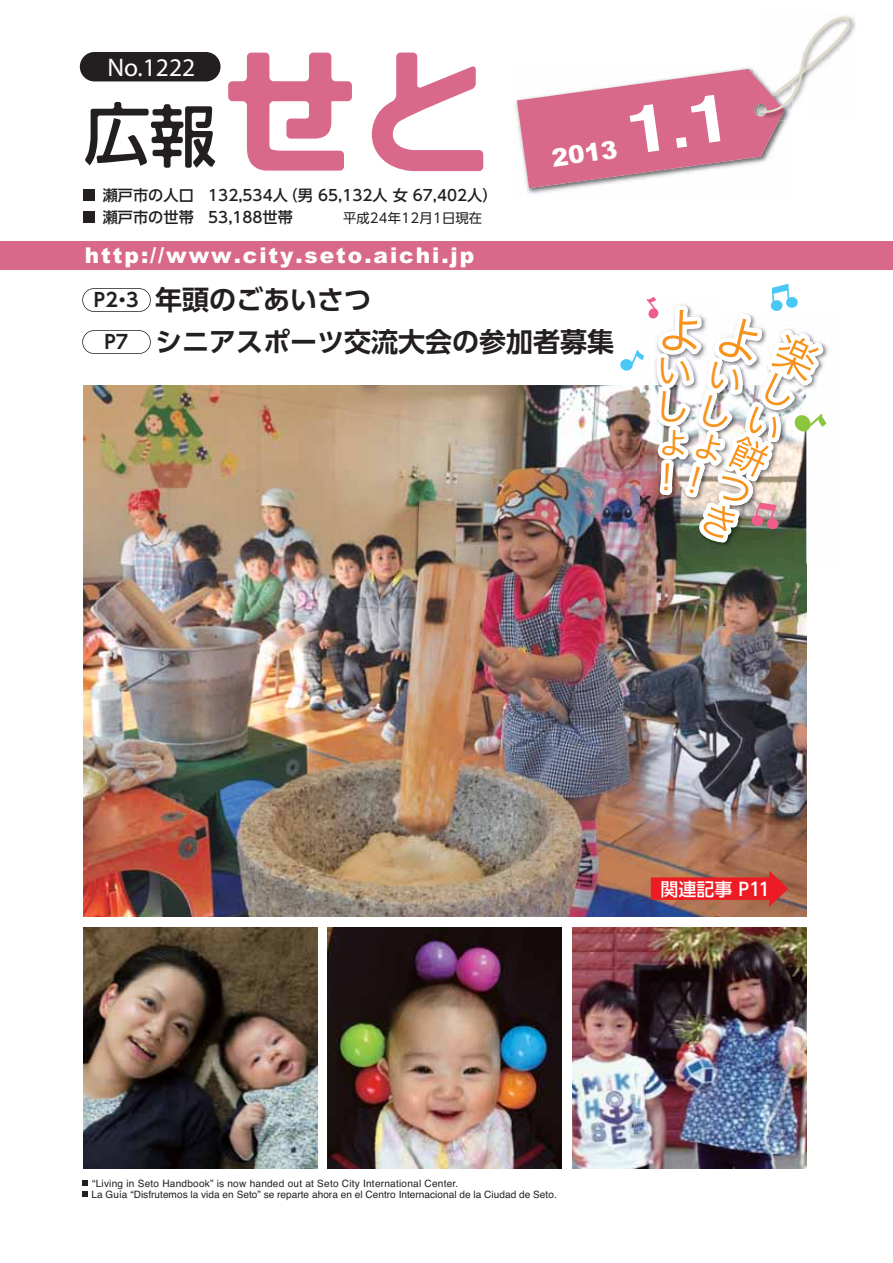
<style>
.page{position:relative;width:893px;height:1263px;background:#fff}
.page>*{position:absolute;margin:0;border:0;box-sizing:border-box;transform-origin:0 0}
.t1{font:37.8px/35.8px "NIS JYA U 90 pv RKSJ V";color:#f7931d;text-align:justify}
.t2{font:27px/42px "UD Shin Go Pro De Bold 90 pv RKSJ H";color:#231f20}
.t3{font:600 25.5px "Avant Garde";color:#fff}
.t4{font:900 24.75px "Arial";color:#fff}
.t5{font:900 21.75px "Arial";letter-spacing:.09em;color:#fff}
.t6{font:18px "UD Shin Go Pro Medium 90 pv RKSJ H";color:#fff}
.t7{font:15.15px/22.2px "UD Shin Go Pro Medium 90 pv RKSJ H";color:#231f20}
.t8{font:13.35px "UD Shin Go Pro Regular 90 pv RKSJ H";letter-spacing:.02em;color:#231f20}
.t9{font:10.05px/11.4px "Helvetica";color:#231f20}
.s1{font-size:18.9px}
</style>
<div class="page">
<img style="left:515px;top:100px;width:61px;height:94px">
<img style="left:839px;top:15px;width:17px;height:23px">
<svg style="left:83px;top:1180px;width:5px;height:5px"></svg>
<svg style="left:83px;top:1191px;width:5px;height:6px"></svg>
<div style="left:0;top:241px;width:893px;height:29px;background:#d9698a"></div>
<div style="left:80px;top:52px;width:141px;height:29px;background:#231f20;border-radius:15px"></div>
<svg style="left:85px;top:102px;width:130px;height:66px"></svg>
<svg style="left:228px;top:53px;width:124px;height:118px"></svg>
<svg style="left:371px;top:53px;width:112px;height:118px"></svg>
<svg style="left:82px;top:288px;width:69px;height:24px"></svg>
<svg style="left:82px;top:330px;width:69px;height:24px"></svg>
<img style="left:84px;top:386px;width:722px;height:531px">
<img style="left:573px;top:927px;width:233px;height:241px">
<img style="left:327px;top:927px;width:234px;height:241px">
<div style="left:84px;top:189px;width:11px;height:12px;background:#231f20"></div>
<div style="left:84px;top:211px;width:11px;height:12px;background:#231f20"></div>
<img style="left:83px;top:927px;width:234px;height:241px">
<div style="left:681px;top:543px;width:125px;height:20px;background:#425d38"></div>
<svg style="left:651px;top:870px;width:137px;height:37px;background:#ce3e38"></svg>
<svg style="left:517px;top:17px;width:333px;height:171px"></svg>
<img style="left:620px;top:284px;width:207px;height:259px">
<p class="t3" style="left:107px;top:57px;width:89px">No.1222</p>
<p class="t7" style="left:103px;top:186px;width:396px">瀬戸市の人口　132,534人（男 65,132人 女 67,402人）瀬戸市の世帯　53,188世帯</p>
<p class="t8" style="left:343px;top:213px;width:140px">平成24年12月1日現在</p>
<p class="t5" style="left:85px;top:243px;width:391px">http://www.city.seto.aichi.jp</p>
<p class="t4" style="left:550px;top:144px;width:68px;rotate:-8deg">2013</p>
<p class="t2" style="left:104px;top:282px;width:511px;text-indent:-10px"><span class="s1">P2・3</span> 年頭のごあいさつ<br><span class="s1">P7</span> シニアスポーツ交流大会の参加者募集</p>
<p class="t1" style="left:765px;top:371px;width:21px;rotate:24deg">しい餅つき</p>
<p class="t6" style="left:660px;top:882px;width:111px">関連記事 P11</p>
<p class="t9" style="left:92px;top:1178px;width:467px">“Living in Seto Handbook” is now handed out at Seto City International Center.<br>La Guía “Disfrutemos la vida en Seto” se reparte ahora en el Centro Internacional de la Ciudad de Seto.</p>
</div>
